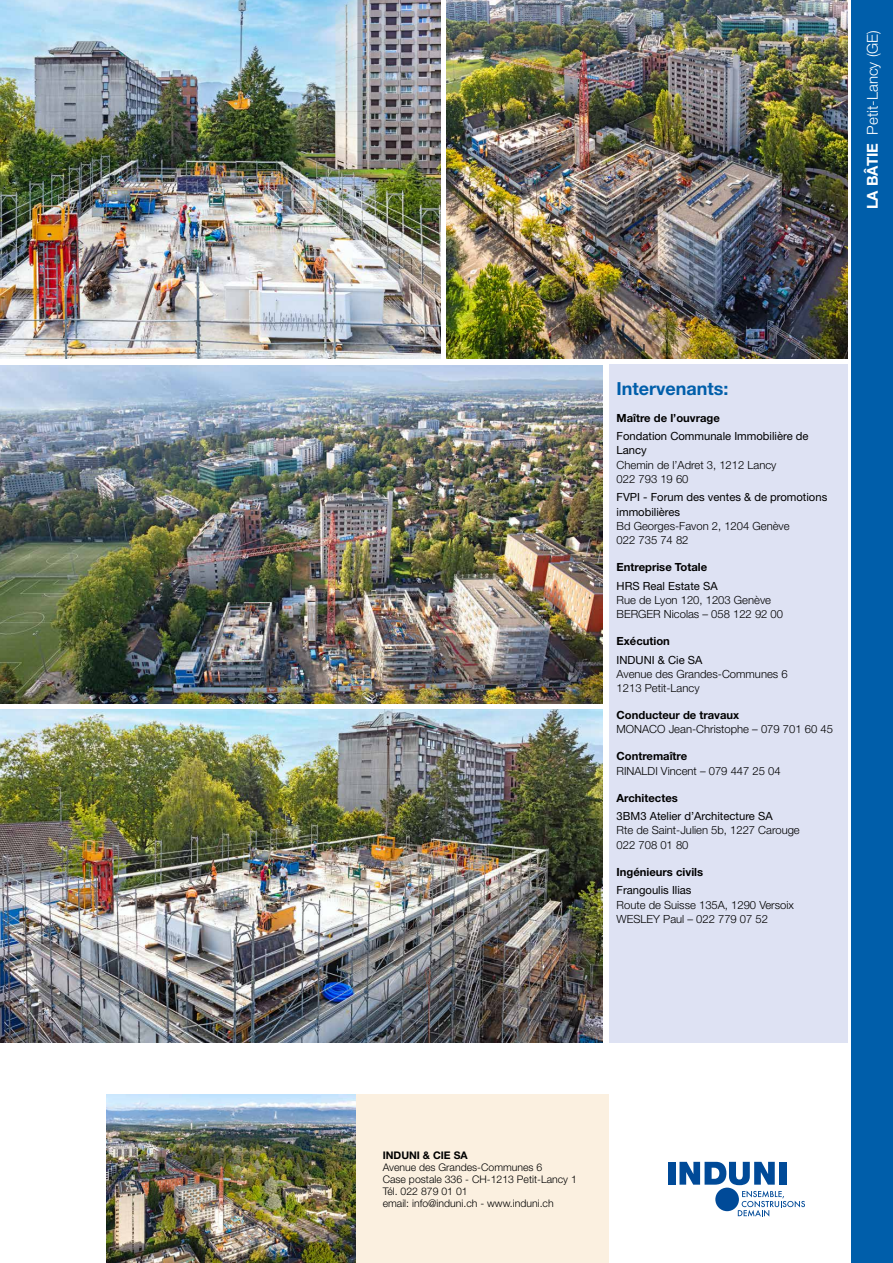
<style>
.page{position:relative;width:893px;height:1263px;background:#fff}
.page>*{position:absolute;margin:0;border:0;box-sizing:border-box;transform-origin:0 0}
.t1{font:700 18px "Helvetica Neue LT Std";color:#005eaa}
.t2{font:300 15px "Helvetica Neue LT Std";color:#fff}
.t3{font:300 11.25px/14.2px "Helvetica Neue LT Std";color:#000}
.t4{font:11.25px/14.2px "Helvetica Neue LT Std";color:#000}
.t5{font:700 11.25px "Helvetica Neue LT Std";color:#000}
.t6{font:300 10.5px/12px "Helvetica Neue LT Std";color:#000}
.t7{font:700 10.5px "Helvetica Neue LT Std";color:#000}
.s1{font-weight:700}
</style>
<div class="page">
<div style="left:609px;top:365px;width:238px;height:678px;background:#dee2f3"></div>
<div style="left:356px;top:1094px;width:253px;height:169px;background:#fbf0e0"></div>
<div style="left:852px;top:0;width:41px;height:1263px;background:#005eaa"></div>
<div style="left:668px;top:1162px;width:7px;height:23px;background:#004a98"></div>
<svg style="left:679px;top:1162px;width:126px;height:54px"></svg>
<img style="left:446px;top:0;width:401px;height:359px">
<img style="left:0;top:0;width:440px;height:359px">
<img style="left:106px;top:1094px;width:250px;height:169px">
<img style="left:0;top:709px;width:603px;height:334px">
<img style="left:0;top:365px;width:603px;height:339px">
<h2 class="t2" style="left:863px;top:209px;width:181px;rotate:-90deg"><span class="s1">LA BÂTIE</span> Petit-Lancy (GE)</h2>
<h1 class="t1" style="left:617px;top:377px;width:114px">Intervenants:</h1>
<p class="t5" style="left:617px;top:411px;width:105px">Maître de l’ouvrage</p>
<p class="t4" style="left:617px;top:429px;width:193px">Fondation Communale Immobilière de<br>Lancy</p>
<p class="t3" style="left:617px;top:457px;width:161px">Chemin de l’Adret 3, 1212 Lancy<br>022 793 19 60</p>
<p class="t4" style="left:617px;top:490px;width:212px">FVPI - Forum des ventes &amp; de promotions immobilières</p>
<p class="t3" style="left:617px;top:518px;width:175px">Bd Georges-Favon 2, 1204 Genève<br>022 735 74 82</p>
<p class="t5" style="left:617px;top:560px;width:92px">Entreprise Totale</p>
<p class="t4" style="left:617px;top:578px;width:103px">HRS Real Estate SA</p>
<p class="t3" style="left:617px;top:592px;width:168px">Rue de Lyon 120, 1203 Genève<br>BERGER Nicolas – 058 122 92 00</p>
<p class="t5" style="left:617px;top:634px;width:55px">Exécution</p>
<p class="t4" style="left:617px;top:652px;width:87px">INDUNI &amp; Cie SA</p>
<p class="t3" style="left:617px;top:666px;width:173px">Avenue des Grandes-Communes 6<br>1213 Petit-Lancy</p>
<p class="t5" style="left:617px;top:708px;width:124px">Conducteur de travaux</p>
<p class="t3" style="left:617px;top:722px;width:218px">MONACO Jean-Christophe – 079 701 60 45</p>
<p class="t5" style="left:617px;top:749px;width:72px">Contremaître</p>
<p class="t3" style="left:617px;top:763px;width:166px">RINALDI Vincent – 079 447 25 04</p>
<p class="t5" style="left:617px;top:791px;width:63px">Architectes</p>
<p class="t4" style="left:617px;top:809px;width:158px">3BM3 Atelier d’Architecture SA</p>
<p class="t3" style="left:617px;top:823px;width:185px">Rte de Saint-Julien 5b, 1227 Carouge<br>022 708 01 80</p>
<p class="t5" style="left:617px;top:865px;width:88px">Ingénieurs civils</p>
<p class="t4" style="left:617px;top:883px;width:76px">Frangoulis Ilias</p>
<p class="t3" style="left:617px;top:897px;width:179px">Route de Suisse 135A, 1290 Versoix<br>WESLEY Paul – 022 779 07 52</p>
<p class="t7" style="left:383px;top:1148px;width:86px">INDUNI &amp; CIE SA</p>
<p class="t6" style="left:383px;top:1161px;width:196px">Avenue des Grandes-Communes 6<br>Case postale 336 - CH-1213 Petit-Lancy 1<br>Tél. 022 879 01 01<br>email: info@induni.ch - www.induni.ch</p>
</div>
